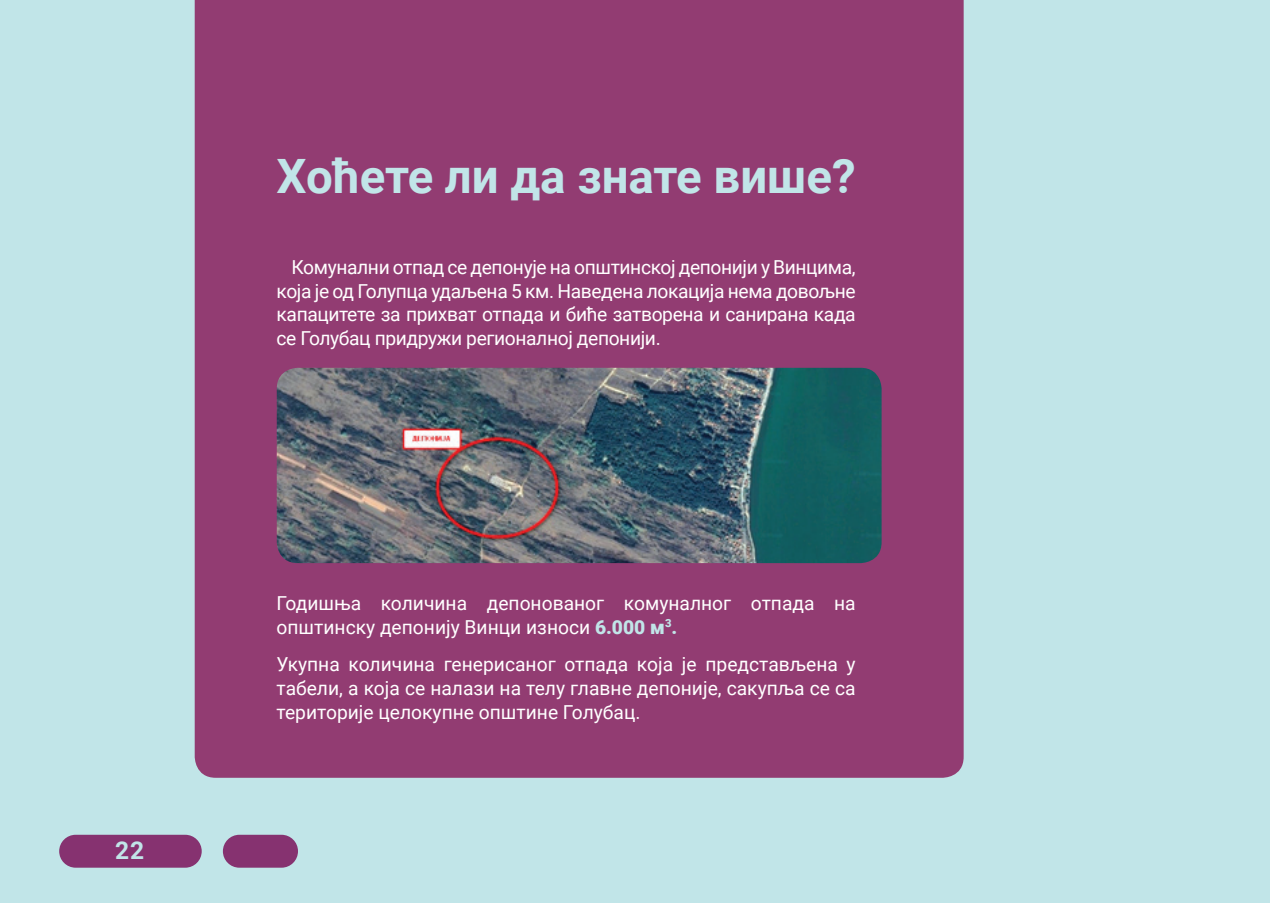
<style>
.page{position:relative;width:1270px;height:903px;background:#c1e5e8}
.page>*{position:absolute;margin:0;border:0;box-sizing:border-box;transform-origin:0 0}
.NASLOV{font:700 47.43px "Roboto";color:#c1e5e8}
.Footnote_text{font:700 24.5px "Roboto";color:#c1e5e8}
.t1{font:19.25px/23.8px "Roboto";color:#fff;text-align:justify}
.s1{font-weight:900;color:#c1e5e8}
</style>
<div class="page">
<div style="left:223px;top:835px;width:75px;height:33px;background:#863270;border-radius:16px"></div>
<div style="left:59px;top:835px;width:143px;height:33px;background:#863270;border-radius:16px"></div>
<div style="left:195px;top:0;width:769px;height:778px;background:#923c72"></div>
<img style="left:277px;top:368px;width:605px;height:195px">
<p class="Footnote_text" style="left:115px;top:833px;width:30px">22</p>
<p class="NASLOV" style="left:277px;top:143px;width:581px">Хоћете ли да знате више?</p>
<p class="t1" style="left:277px;top:254px;width:581px;text-indent:15px">Комунални отпад се депонује на општинској депонији у Винцима, која је од Голупца удаљена 5 км. Наведена локација нема довољне капацитете за прихват отпада и биће затворена и санирана када се Голубац придружи регионалној депонији.</p>
<p class="t1" style="left:277px;top:590px;width:581px">Годишња количина депонованог комуналног отпада на општинску депонију Винци износи <span class="s1">6.000 м</span><sup>3</sup><span class="s1">.</span></p>
<p class="t1" style="left:277px;top:652px;width:581px">Укупна количина генерисаног отпада која је представљена у табели, а која се налази на телу главне депоније, сакупља се са територије целокупне општине Голубац.</p>
</div>
